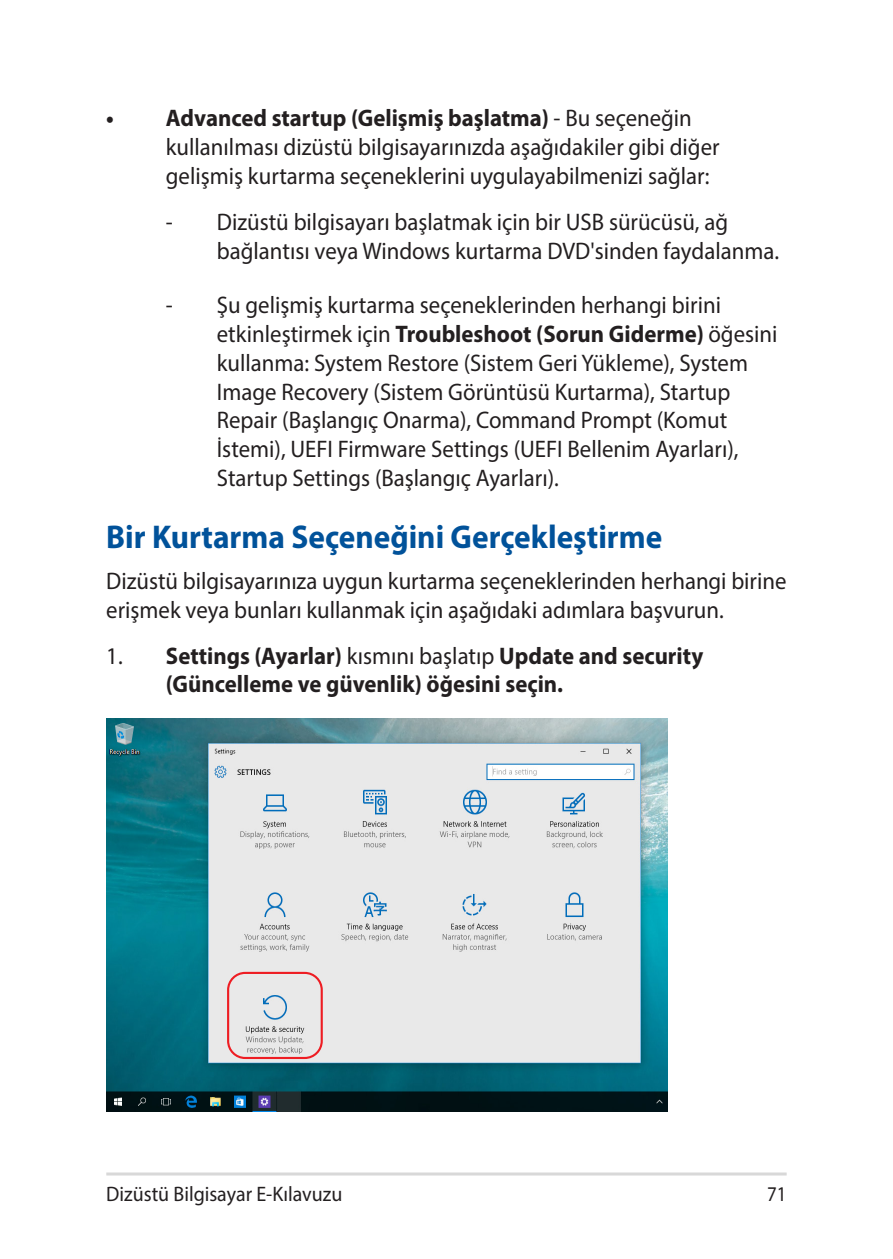
<style>
.page{position:relative;width:893px;height:1259px;background:#fff}
.page>*{position:absolute;margin:0;border:0;box-sizing:border-box;transform-origin:0 0}
.t1{font:700 33px "Myriad Pro";color:#01529a;scale:.95 1}
.t2{font:24px/28.8px "Myriad Pro";color:#231f20;scale:.95 1}
.t3{font:700 24px/28.8px "Myriad Pro";color:#231f20;scale:.95 1}
.t4{font:21px "Myriad Pro";color:#231f20;scale:.95 1}
.t5{font:21px "Myriad Pro";color:#231f20;scale:.9 1}
.s1{font-weight:700}
.s2{font-weight:400}
</style>
<div class="page">
<hr style="left:106px;top:1172px;width:681px;height:3px;background:#d8d8d8">
<img style="left:106px;top:718px;width:561px;height:393px">
<div style="left:227px;top:972px;width:96px;height:87px;border:2px solid #ee1d23;border-radius:17px"></div>
<p class="t2" style="left:166px;top:104px;width:584px;text-indent:-60px"><span class="s1">• Advanced startup (Gelişmiş başlatma)</span> - Bu seçeneğin kullanılması dizüstü bilgisayarınızda aşağıdakiler gibi diğer gelişmiş kurtarma seçeneklerini uygulayabilmenizi sağlar:</p>
<p class="t2" style="left:217px;top:207px;width:593px;text-indent:-51px">- Dizüstü bilgisayarı başlatmak için bir USB sürücüsü, ağ bağlantısı veya Windows kurtarma DVD'sinden faydalanma.</p>
<p class="t2" style="left:217px;top:290px;width:592px;text-indent:-51px">- Şu gelişmiş kurtarma seçeneklerinden herhangi birini etkinleştirmek için <span class="s1">Troubleshoot (Sorun Giderme)</span> öğesini kullanma: System Restore (Sistem Geri Yükleme), System Image Recovery (Sistem Görüntüsü Kurtarma), Startup Repair (Başlangıç Onarma), Command Prompt (Komut İstemi), UEFI Firmware Settings (UEFI Bellenim Ayarları), Startup Settings (Başlangıç Ayarları).</p>
<h1 class="t1" style="left:106px;top:515px;width:587px">Bir Kurtarma Seçeneğini Gerçekleştirme</h1>
<p class="t2" style="left:106px;top:566px;width:717px">Dizüstü bilgisayarınıza uygun kurtarma seçeneklerinden herhangi birine erişmek veya bunları kullanmak için aşağıdaki adımlara başvurun.</p>
<p class="t3" style="left:166px;top:640px;width:567px;text-indent:-60px"><span class="s2">1.</span> Settings (Ayarlar) <span class="s2">kısmını başlatıp</span> Update and security (Güncelleme ve güvenlik) öğesini seçin.</p>
<p class="t4" style="left:106px;top:1180px;width:250px">Dizüstü Bilgisayar E-Kılavuzu</p>
<p class="t5" style="left:767px;top:1180px;width:23px">71</p>
</div>
